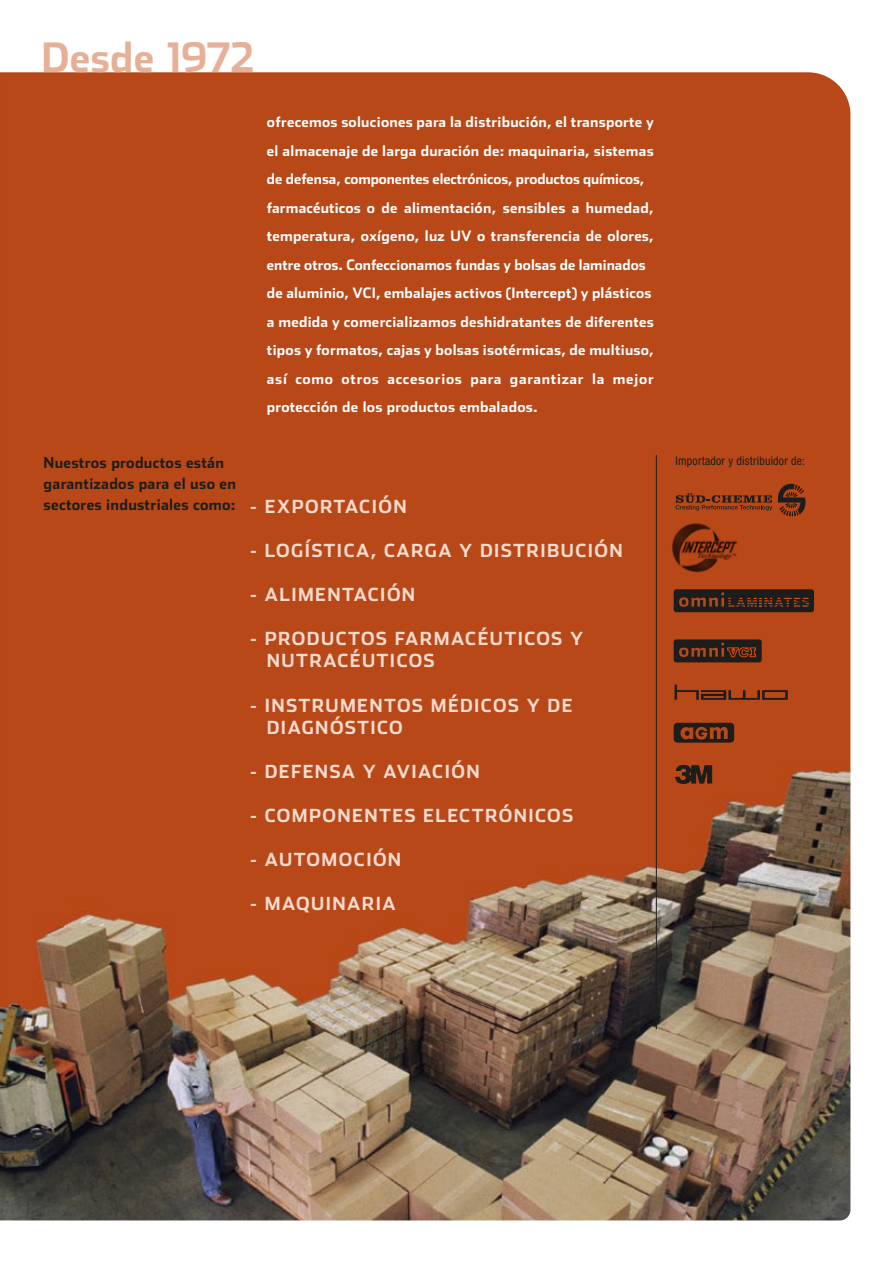
<style>
.page{position:relative;width:893px;height:1263px;background:#fff}
.page>*{position:absolute;margin:0;border:0;box-sizing:border-box;transform-origin:0 0}
.t1{font:700 40.35px "Stainless";color:#e6b098}
.t2{font:700 18px/22.5px "Stainless";letter-spacing:.08em;color:#f7dbce}
.t3{font:700 15px/21px "Stainless";letter-spacing:.02em;color:#1d1d1b}
.t4{font:700 14.25px/28.5px "Stainless";letter-spacing:.02em;color:#fff}
.t5{font:condensed 12px "Helvetica Neue";letter-spacing:.02em;color:#1d1d1b}
.s1{font-size:18px;color:#f7dbce}
</style>
<div class="page">
<img style="left:0;top:72px;width:850px;height:1148px">
<svg style="left:676px;top:493px;width:96px;height:18px"></svg>
<svg style="left:778px;top:482px;width:27px;height:37px"></svg>
<hr style="left:656px;top:455px;width:1px;height:574px;background:#1d1d1b">
<img style="left:672px;top:682px;width:117px;height:19px">
<img style="left:669px;top:520px;width:71px;height:54px">
<svg style="left:674px;top:639px;width:88px;height:23px"></svg>
<svg style="left:674px;top:723px;width:60px;height:20px"></svg>
<svg style="left:674px;top:589px;width:140px;height:23px"></svg>
<hr style="left:727px;top:599px;width:84px;height:1px;background:#1d1d1b">
<hr style="left:727px;top:601px;width:84px;height:2px;background:#1d1d1b">
<hr style="left:727px;top:604px;width:84px;height:1px;background:#1d1d1b">
<img style="left:675px;top:765px;width:16px;height:19px">
<h1 class="t1" style="left:42px;top:33px;width:214px">Desde 1972</h1>
<p class="t4" style="left:267px;top:108px;width:388px">ofrecemos soluciones para la distribución, el transporte y el almacenaje de larga duración de: maquinaria, sistemas de defensa, componentes electrónicos, productos químicos, farmacéuticos o de alimentación, sensibles a humedad, temperatura, oxígeno, luz UV o transferencia de olores, entre otros. Confeccionamos fundas y bolsas de laminados de aluminio, VCI, embalajes activos (Intercept) y plásticos a medida y comercializamos deshidratantes de diferentes tipos y formatos, cajas y bolsas isotérmicas, de multiuso, así como otros accesorios para garantizar la mejor protección de los productos embalados.</p>
<p class="t3" style="left:44px;top:451px;width:365px">Nuestros productos están<br>garantizados para el uso en<br>sectores industriales como: <span class="s1">- EXPORTACIÓN</span></p>
<p class="t2" style="left:250px;top:538px;width:374px">- LOGÍSTICA, CARGA Y DISTRIBUCIÓN</p>
<p class="t2" style="left:250px;top:583px;width:167px">- ALIMENTACIÓN</p>
<p class="t2" style="left:267px;top:627px;width:318px;text-indent:-17px">- PRODUCTOS FARMACÉUTICOS Y<br>NUTRACÉUTICOS</p>
<p class="t2" style="left:267px;top:693px;width:307px;text-indent:-17px">- INSTRUMENTOS MÉDICOS Y DE<br>DIAGNÓSTICO</p>
<p class="t2" style="left:250px;top:760px;width:231px">- DEFENSA Y AVIACIÓN</p>
<p class="t2" style="left:250px;top:804px;width:325px">- COMPONENTES ELECTRÓNICOS</p>
<p class="t2" style="left:250px;top:848px;width:153px">- AUTOMOCIÓN</p>
<p class="t2" style="left:250px;top:892px;width:147px">- MAQUINARIA</p>
<p class="t5" style="left:676px;top:453px;width:131px">Importador y distribuidor de:</p>
</div>
